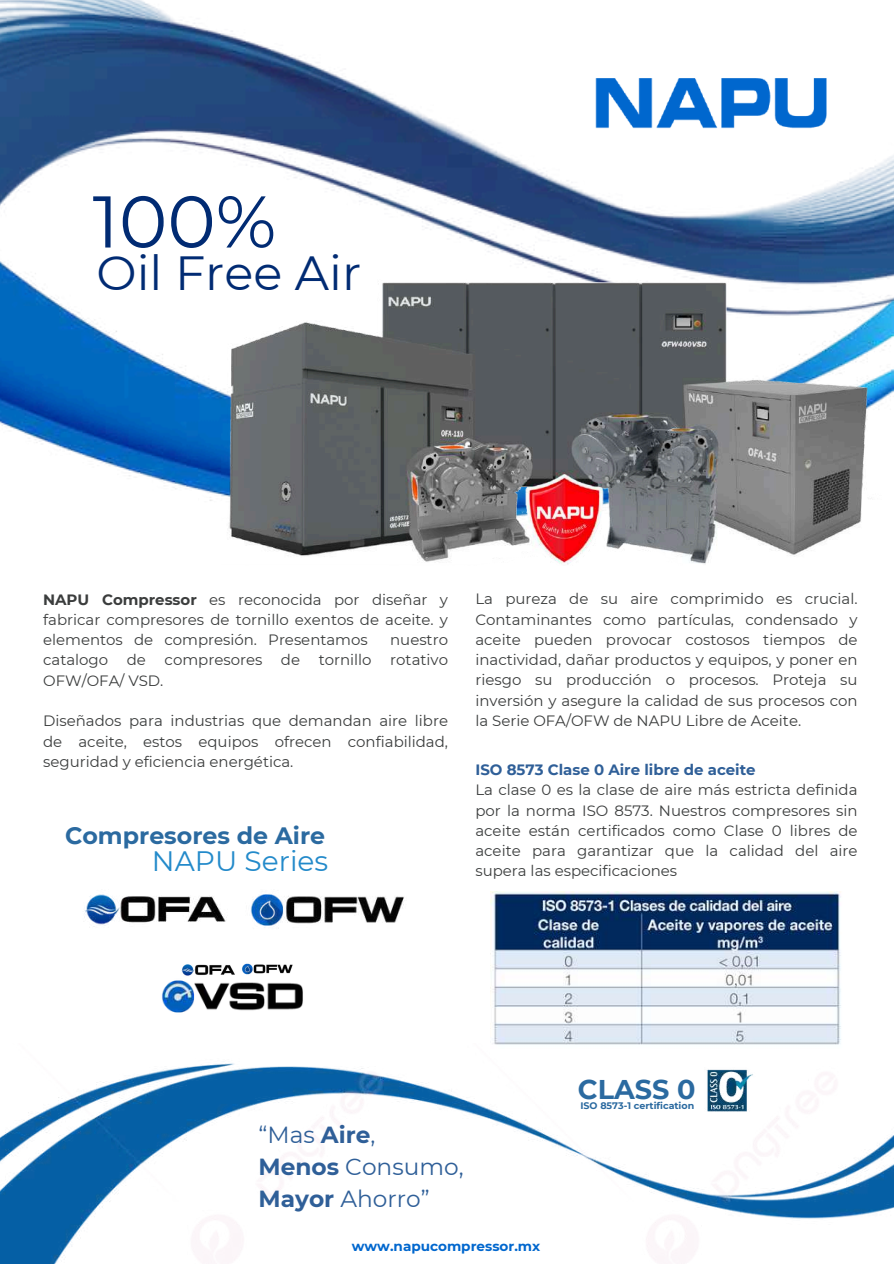
<style>
.page{position:relative;width:894px;height:1264px;background:#fff}
.page>*{position:absolute;margin:0;border:0;box-sizing:border-box;transform-origin:0 0}
.t1{font:73.05px "Montserrat";color:#012b73}
.t2{font:47.85px "Montserrat";color:#012b73}
.t3{font:28.05px "Montserrat";color:#238aca}
.t4{font:700 27.15px "Montserrat";color:#2b6aa0}
.t5{font:700 23.7px "Montserrat";color:#2b6aa0}
.t6{font:23.25px/31.5px "Montserrat";color:#2f5f98}
.t7{font:15px/20.2px "Montserrat";color:#3b3d3d;text-align:justify}
.t8{font:700 15px "Montserrat";color:#2f5f98}
.t9{font:700 13.65px "Montserrat";color:#0067ce}
.t10{font:700 9.45px "Montserrat";color:#2b6aa0}
.s1{font-weight:700}
</style>
<div class="page">
<img style="left:0;top:1063px;width:893px;height:200px">
<img style="left:0;top:0;width:337px;height:75px">
<img style="left:0;top:75px;width:893px;height:426px">
<img style="left:221px;top:263px;width:660px;height:302px">
<img style="left:595px;top:75px;width:231px;height:72px">
<img style="left:704px;top:1067px;width:51px;height:44px">
<img style="left:84px;top:894px;width:143px;height:33px">
<img style="left:250px;top:894px;width:154px;height:35px">
<img style="left:162px;top:980px;width:141px;height:33px">
<img style="left:181px;top:964px;width:54px;height:12px">
<img style="left:242px;top:963px;width:51px;height:12px">
<img style="left:490px;top:891px;width:351px;height:154px">
<h1 class="t1" style="left:92px;top:177px;width:185px">100%</h1>
<h2 class="t2" style="left:96px;top:243px;width:266px">Oil Free Air</h2>
<p class="t7" style="left:43px;top:589px;width:406px"><span class="s1">NAPU Compressor</span> es reconocida por diseñar y fabricar compresores de tornillo exentos de aceite. y elementos de compresión. Presentamos</p>
<p class="t7" style="left:43px;top:629px;width:406px;text-indent:347px">nuestro catalogo de compresores de tornillo rotativo OFW/OFA/ VSD.</p>
<p class="t7" style="left:43px;top:710px;width:406px">Diseñados para industrias que demandan aire libre de aceite, estos equipos ofrecen confiabilidad, seguridad y eficiencia energética.</p>
<h3 class="t5" style="left:65px;top:821px;width:261px">Compresores de Aire</h3>
<h3 class="t3" style="left:152px;top:843px;width:178px">NAPU Series</h3>
<p class="t7" style="left:475px;top:589px;width:383px">La pureza de su aire comprimido es crucial.<br>Contaminantes como partículas, condensado y aceite pueden provocar costosos tiempos de inactividad, dañar productos y equipos, y poner en riesgo su producción o procesos. Proteja su inversión y asegure la calidad de sus procesos con la Serie OFA/OFW de NAPU Libre de Aceite.</p>
<p class="t8" style="left:475px;top:760px;width:282px">ISO 8573 Clase 0 Aire libre de aceite</p>
<p class="t7" style="left:475px;top:779px;width:383px">La clase 0 es la clase de aire más estricta definida por la norma ISO 8573. Nuestros compresores sin aceite están certificados como Clase 0 libres de aceite para garantizar que la calidad del aire supera las especificaciones</p>
<h3 class="t6" style="left:258px;top:1119px;width:206px">“Mas <span class="s1">Aire</span>,<br><span class="s1">Menos</span> Consumo,<br><span class="s1">Mayor</span> Ahorro”</h3>
<h3 class="t4" style="left:577px;top:1073px;width:119px">CLASS 0</h3>
<p class="t10" style="left:580px;top:1100px;width:115px">ISO 8573-1 certification</p>
<p class="t9" style="left:352px;top:1237px;width:190px">www.napucompressor.mx</p>
</div>
